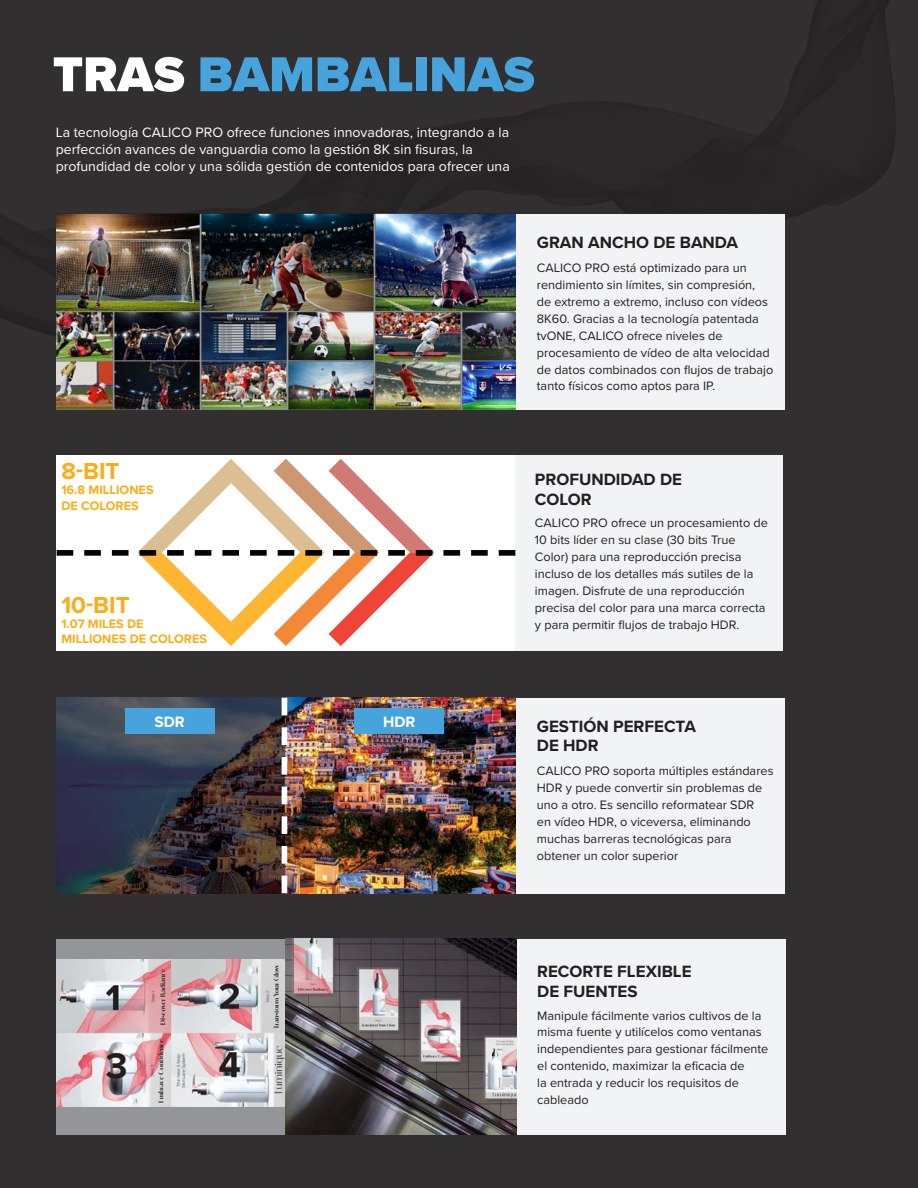
<style>
.page{position:relative;width:918px;height:1188px;background:#312f30}
.page>*{position:absolute;margin:0;border:0;box-sizing:border-box;transform-origin:0 0}
.t1{font:900 50.85px "Proxima Nova";color:#46a3db}
.t2{font:700 24px "Proxima Nova";color:#faad19}
.t3{font:700 16.95px/20.2px "Proxima Nova";color:#231f20}
.t4{font:700 15.45px "Proxima Nova";color:#fff}
.Body_Copy_White{font:14.1px "Proxima Nova";color:#fff}
.Body_Copy_Black{font:12.75px/17px "Proxima Nova";color:#231f20}
.t5{font:700 12.75px/15.3px "Proxima Nova";color:#faad19}
.s1{color:#fff}
</style>
<div class="page">
<img style="left:0;top:0;width:895px;height:349px">
<div style="left:447px;top:214px;width:338px;height:196px;background:#f2f3f4"></div>
<img style="left:57px;top:214px;width:458px;height:196px">
<div style="left:447px;top:939px;width:338px;height:195px;background:#f2f3f4"></div>
<div style="left:57px;top:939px;width:228px;height:195px;background:#939598"></div>
<img style="left:57px;top:959px;width:228px;height:147px">
<img style="left:285px;top:939px;width:231px;height:195px">
<div style="left:447px;top:698px;width:338px;height:195px;background:#f2f3f4"></div>
<img style="left:57px;top:698px;width:458px;height:195px">
<svg style="left:282px;top:698px;width:5px;height:195px"></svg>
<div style="left:125px;top:708px;width:89px;height:26px;background:#46a3db"></div>
<div style="left:355px;top:708px;width:89px;height:26px;background:#46a3db"></div>
<div style="left:445px;top:455px;width:338px;height:196px;background:#f2f3f4"></div>
<img style="left:57px;top:455px;width:458px;height:196px">
<svg style="left:57px;top:550px;width:458px;height:6px;background:#6b655f"></svg>
<p class="t1" style="left:53px;top:36px;width:483px"><span class="s1">TRAS</span> BAMBALINAS</p>
<p class="Body_Copy_White" style="left:56px;top:122px;width:455px">La tecnología CALICO PRO ofrece funciones innovadoras, integrando a la</p>
<p class="Body_Copy_White" style="left:56px;top:139px;width:419px">perfección avances de vanguardia como la gestión 8K sin fisuras, la</p>
<p class="Body_Copy_White" style="left:56px;top:156px;width:456px">profundidad de color y una sólida gestión de contenidos para ofrecer una</p>
<p class="t2" style="left:61px;top:453px;width:60px">8-BIT</p>
<p class="t5" style="left:61px;top:482px;width:94px">16.8 MILLIONES<br>DE COLORES</p>
<p class="t2" style="left:61px;top:587px;width:70px">10-BIT</p>
<p class="t5" style="left:61px;top:616px;width:147px">1.07 MILES DE<br>MILLIONES DE COLORES</p>
<p class="t4" style="left:155px;top:711px;width:32px">SDR</p>
<p class="t4" style="left:383px;top:711px;width:34px">HDR</p>
<p class="t3" style="left:537px;top:232px;width:203px">GRAN ANCHO DE BANDA</p>
<p class="Body_Copy_Black" style="left:537px;top:259px;width:211px">CALICO PRO está optimizado para un</p>
<p class="Body_Copy_Black" style="left:537px;top:276px;width:238px">rendimiento sin límites, sin compresión,<br>de extremo a extremo, incluso con vídeos 8K60. Gracias a la tecnología patentada tvONE, CALICO ofrece niveles de procesamiento de vídeo de alta velocidad de datos combinados con flujos de trabajo tanto físicos como aptos para IP.</p>
<p class="t3" style="left:535px;top:469px;width:149px">PROFUNDIDAD DE<br>COLOR</p>
<p class="Body_Copy_Black" style="left:535px;top:514px;width:235px">CALICO PRO ofrece un procesamiento de</p>
<p class="Body_Copy_Black" style="left:535px;top:531px;width:202px">10 bits líder en su clase (30 bits True</p>
<p class="Body_Copy_Black" style="left:535px;top:548px;width:208px">Color) para una reproducción precisa</p>
<p class="Body_Copy_Black" style="left:535px;top:565px;width:220px">incluso de los detalles más sutiles de la</p>
<p class="Body_Copy_Black" style="left:535px;top:582px;width:211px">imagen. Disfrute de una reproducción</p>
<p class="Body_Copy_Black" style="left:535px;top:599px;width:232px">precisa del color para una marca correcta</p>
<p class="Body_Copy_Black" style="left:535px;top:616px;width:206px">y para permitir flujos de trabajo HDR.</p>
<p class="t3" style="left:537px;top:717px;width:161px;line-height:18.3px">GESTIÓN PERFECTA<br>DE HDR</p>
<p class="Body_Copy_Black" style="left:537px;top:762px;width:238px">CALICO PRO soporta múltiples estándares</p>
<p class="Body_Copy_Black" style="left:537px;top:779px;width:227px">HDR y puede convertir sin problemas de uno a otro. Es sencillo reformatear SDR en vídeo HDR, o viceversa, eliminando muchas barreras tecnológicas para obtener un color superior</p>
<p class="t3" style="left:537px;top:961px;width:156px">RECORTE FLEXIBLE<br>DE FUENTES</p>
<p class="Body_Copy_Black" style="left:537px;top:1006px;width:226px">Manipule fácilmente varios cultivos de la</p>
<p class="Body_Copy_Black" style="left:537px;top:1023px;width:226px">misma fuente y utilícelos como ventanas</p>
<p class="Body_Copy_Black" style="left:537px;top:1040px;width:233px">independientes para gestionar fácilmente el contenido, maximizar la eficacia de<br>la entrada y reducir los requisitos de cableado</p>
</div>
